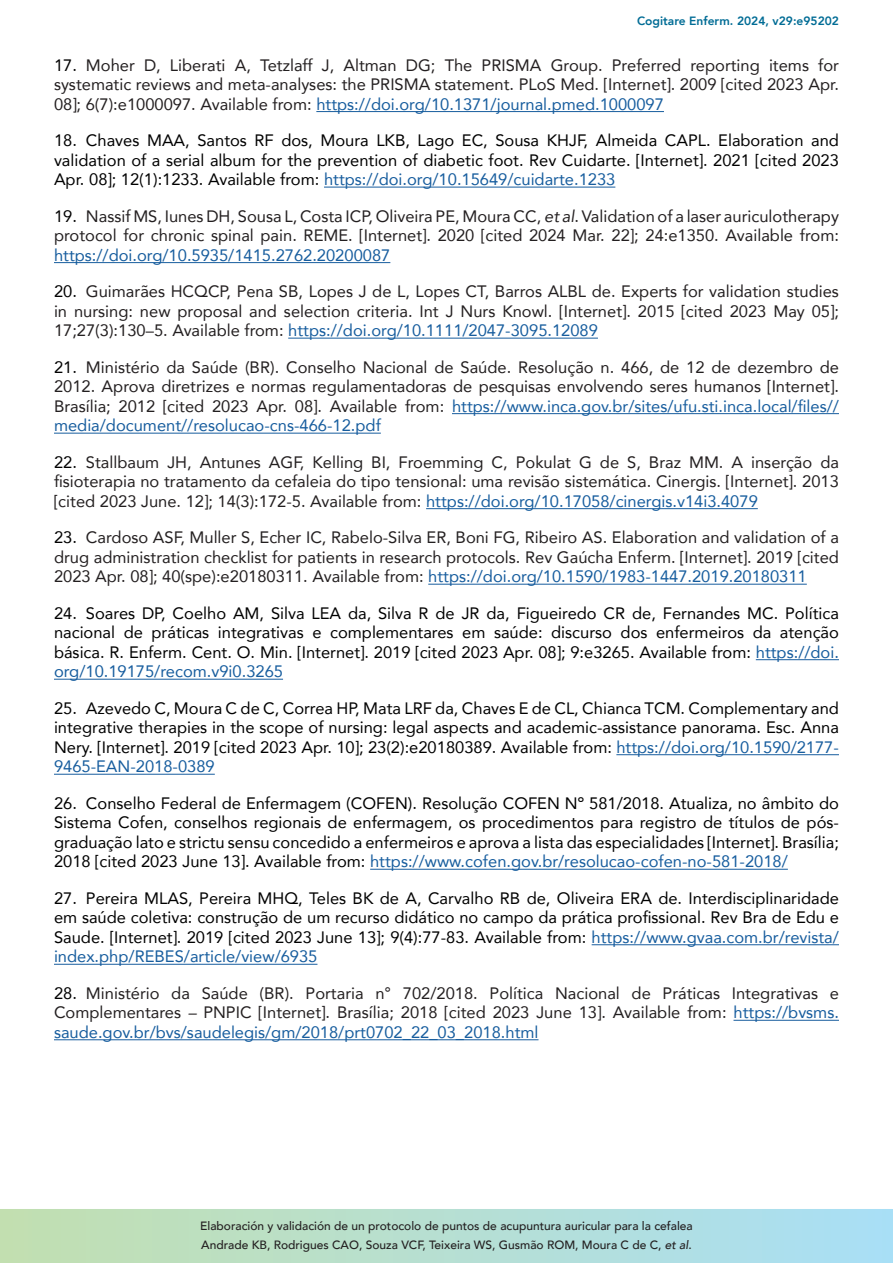
<style>
.page{position:relative;width:893px;height:1263px;background:#fff}
.page>*{position:absolute;margin:0;border:0;box-sizing:border-box;transform-origin:0 0}
.t1{font:16.5px/19.5px "Avenir";color:#231f20;text-align:justify}
.t2{font:16.5px/19.5px "Avenir";color:#000;text-align:justify}
.t3{font:500 12px/18.6px "Avenir";color:#231f20}
.t4{font:800 12px "Avenir";color:#006c95}
.s1{color:#000}
.s2{color:#175d9e}
.s3{font-style:italic}
</style>
<div class="page">
<svg style="left:0;top:1209px;width:893px;height:54px;background:#b6dfd2"></svg>
<hr style="left:316px;top:111px;width:348px;height:1px;background:#175d9e">
<hr style="left:324px;top:187px;width:291px;height:1px;background:#175d9e">
<hr style="left:54px;top:262px;width:336px;height:1px;background:#175d9e">
<hr style="left:288px;top:338px;width:310px;height:1px;background:#175d9e">
<hr style="left:452px;top:413px;width:387px;height:1px;background:#175d9e">
<hr style="left:54px;top:433px;width:327px;height:1px;background:#175d9e">
<hr style="left:426px;top:508px;width:332px;height:1px;background:#175d9e">
<hr style="left:428px;top:584px;width:379px;height:1px;background:#175d9e">
<hr style="left:756px;top:659px;width:83px;height:1px;background:#175d9e">
<hr style="left:54px;top:679px;width:229px;height:1px;background:#175d9e">
<hr style="left:616px;top:754px;width:223px;height:1px;background:#175d9e">
<hr style="left:54px;top:774px;width:161px;height:1px;background:#175d9e">
<hr style="left:370px;top:869px;width:418px;height:1px;background:#175d9e">
<hr style="left:592px;top:944px;width:247px;height:1px;background:#175d9e">
<hr style="left:54px;top:964px;width:263px;height:1px;background:#175d9e">
<hr style="left:733px;top:1020px;width:106px;height:1px;background:#175d9e">
<hr style="left:54px;top:1039px;width:484px;height:1px;background:#175d9e">
<p class="t4" style="left:637px;top:10px;width:203px">Cogitare Enferm. 2024, v29:e95202</p>
<p class="t1" style="left:54px;top:55px;width:786px"><span class="s1">17.</span> Moher D, Liberati A, Tetzlaff J, Altman DG; The PRISMA Group. Preferred reporting items for systematic reviews and meta-analyses: the PRISMA statement. PLoS Med. [Internet]. 2009 [cited 2023 Apr.<br>08]; 6(7):e1000097. Available from: <span class="s2">https://doi.org/10.1371/journal.pmed.1000097</span></p>
<p class="t2" style="left:54px;top:130px;width:786px">18. Chaves MAA, Santos RF dos, Moura LKB, Lago EC, Sousa KHJF, Almeida CAPL. Elaboration and validation of a serial album for the prevention of diabetic foot. Rev Cuidarte. [Internet]. 2021 [cited 2023<br>Apr. 08]; 12(1):1233. Available from: <span class="s2">https://doi.org/10.15649/cuidarte.1233</span></p>
<p class="t1" style="left:54px;top:206px;width:786px"><span class="s1">19.</span> Nassif MS, Iunes DH, Sousa L, Costa ICP, Oliveira PE, Moura CC, <span class="s3">et al</span>. Validation of a laser auriculotherapy protocol for chronic spinal pain. REME. [Internet]. 2020 [cited 2024 Mar. 22]; 24:e1350. Available from: <span class="s2">https://doi.org/10.5935/1415.2762.20200087</span></p>
<p class="t1" style="left:54px;top:281px;width:786px"><span class="s1">20.</span> Guimarães HCQCP, Pena SB, Lopes J de L, Lopes CT, Barros ALBL de. Experts for validation studies in nursing: new proposal and selection criteria. Int J Nurs Knowl. [Internet]. 2015 [cited 2023 May 05]; 17;27(3):130–5. Available from: <span class="s2">https://doi.org/10.1111/2047-3095.12089</span></p>
<p class="t1" style="left:54px;top:357px;width:786px"><span class="s1">21.</span> Ministério da Saúde (BR). Conselho Nacional de Saúde. Resolução n. 466, de 12 de dezembro de 2012. Aprova diretrizes e normas regulamentadoras de pesquisas envolvendo seres humanos [Internet].<br>Brasília; 2012 [cited 2023 Apr. 08]. Available from: <span class="s2">https://www.inca.gov.br/sites/ufu.sti.inca.local/files// media/document//resolucao-cns-466-12.pdf</span></p>
<p class="t1" style="left:54px;top:452px;width:786px"><span class="s1">22.</span> Stallbaum JH, Antunes AGF, Kelling BI, Froemming C, Pokulat G de S, Braz MM. A inserção da fisioterapia no tratamento da cefaleia do tipo tensional: uma revisão sistemática. Cinergis. [Internet]. 2013 [cited 2023 June. 12]; 14(3):172-5. Available from: <span class="s2">https://doi.org/10.17058/cinergis.v14i3.4079</span></p>
<p class="t1" style="left:54px;top:527px;width:786px"><span class="s1">23.</span> Cardoso ASF, Muller S, Echer IC, Rabelo-Silva ER, Boni FG, Ribeiro AS. Elaboration and validation of a drug administration checklist for patients in research protocols. Rev Gaúcha Enferm. [Internet]. 2019 [cited 2023 Apr. 08]; 40(spe):e20180311. Available from: <span class="s2">https://doi.org/10.1590/1983-1447.2019.20180311</span></p>
<p class="t2" style="left:54px;top:603px;width:786px">24. Soares DP, Coelho AM, Silva LEA da, Silva R de JR da, Figueiredo CR de, Fernandes MC. Política nacional de práticas integrativas e complementares em saúde: discurso dos enfermeiros da atenção básica. R. Enferm. Cent. O. Min. [Internet]. 2019 [cited 2023 Apr. 08]; 9:e3265. Available from: <span class="s2">https://doi. org/10.19175/recom.v9i0.3265</span></p>
<p class="t2" style="left:54px;top:698px;width:786px">25. Azevedo C, Moura C de C, Correa HP, Mata LRF da, Chaves E de CL, Chianca TCM. Complementary and integrative therapies in the scope of nursing: legal aspects and academic-assistance panorama. Esc. Anna Nery. [Internet]. 2019 [cited 2023 Apr. 10]; 23(2):e20180389. Available from: <span class="s2">https://doi.org/10.1590/2177- 9465-EAN-2018-0389</span></p>
<p class="t2" style="left:54px;top:793px;width:786px">26. Conselho Federal de Enfermagem (COFEN). Resolução COFEN Nº 581/2018. Atualiza, no âmbito do Sistema Cofen, conselhos regionais de enfermagem, os procedimentos para registro de títulos de pós&shy;graduação lato e strictu sensu concedido a enfermeiros e aprova a lista das especialidades [Internet]. Brasília; 2018 [cited 2023 June 13]. Available from: <span class="s2">https://www.cofen.gov.br/resolucao-cofen-no-581-2018/</span></p>
<p class="t2" style="left:54px;top:888px;width:786px">27. Pereira MLAS, Pereira MHQ, Teles BK de A, Carvalho RB de, Oliveira ERA de. Interdisciplinaridade em saúde coletiva: construção de um recurso didático no campo da prática profissional. Rev Bra de Edu e Saude. [Internet]. 2019 [cited 2023 June 13]; 9(4):77-83. Available from: <span class="s2">https://www.gvaa.com.br/revista/ index.php/REBES/article/view/6935</span></p>
<p class="t1" style="left:54px;top:983px;width:786px"><span class="s1">28.</span> Ministério da Saúde (BR). Portaria n° 702/2018. Política Nacional de Práticas Integrativas e Complementares <span class="s3">–</span> PNPIC [Internet]. Brasília; 2018 [cited 2023 June 13]. Available from: <span class="s2">https://bvsms. saude.gov.br/bvs/saudelegis/gm/2018/prt0702_22_03_2018.html</span></p>
<p class="t3" style="left:200px;top:1216px;width:494px">Elaboración y validación de un protocolo de puntos de acupuntura auricular para la cefalea<br>Andrade KB, Rodrigues CAO, Souza VCF, Teixeira WS, Gusmão ROM, Moura C de C, <span class="s3">et al</span>.</p>
</div>
